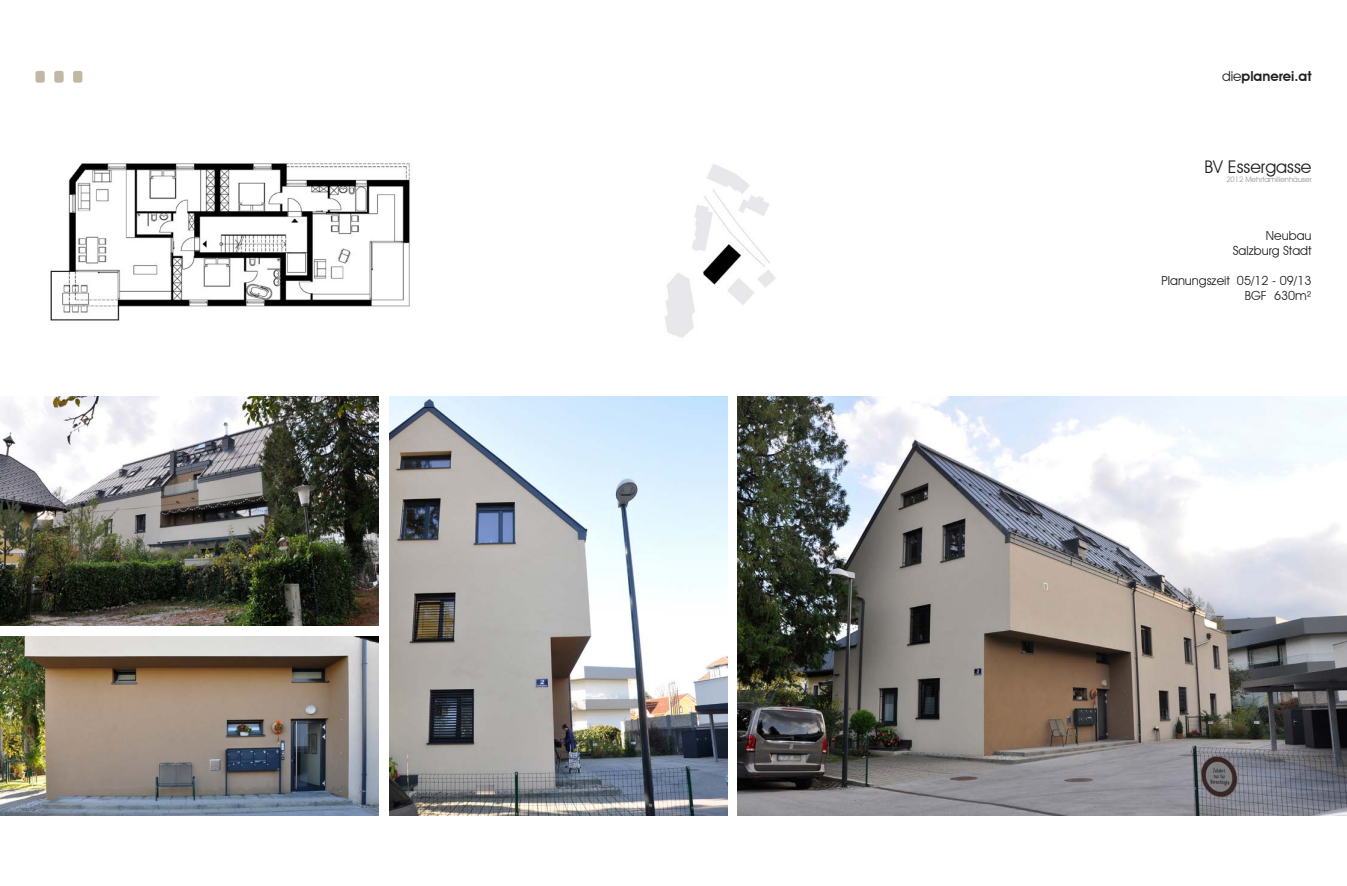
<style>
.page{position:relative;width:1347px;height:886px;background:#fff}
.page>*{position:absolute;margin:0;border:0;box-sizing:border-box;transform-origin:0 0}
.t1{font:17.5px "Avant Garde IT Cby BT";color:#231f20}
.t2{font:600 13.75px "Avant Garde IT Cby BT";color:#231f20}
.t3{font:12.5px "Avant Garde IT Cby BT";color:#231f20}
.t4{font:7.5px "Avant Garde IT Cby BT";color:#939598}
.s1{font-weight:400}
</style>
<div class="page">
<div style="left:35px;top:71px;width:10px;height:12px;background:#c1b9a4;border-radius:3px"></div>
<div style="left:54px;top:71px;width:10px;height:12px;background:#c1b9a4;border-radius:3px"></div>
<div style="left:73px;top:71px;width:9px;height:12px;background:#c1b9a4;border-radius:3px"></div>
<img style="left:665px;top:164px;width:111px;height:174px">
<img style="left:50px;top:163px;width:360px;height:158px">
<img style="left:738px;top:397px;width:608px;height:418px">
<img style="left:0;top:636px;width:379px;height:179px">
<img style="left:0;top:397px;width:379px;height:229px">
<img style="left:389px;top:397px;width:338px;height:418px">
<p class="t2" style="left:1222px;top:68px;width:91px"><span class="s1">die</span>planerei.at</p>
<p class="t1" style="left:1204px;top:156px;width:109px">BV Essergasse</p>
<p class="t4" style="left:1226px;top:175px;width:87px">2012 Mehrfamilienhäuser</p>
<p class="t3" style="left:1265px;top:228px;width:47px">Neubau</p>
<p class="t3" style="left:1232px;top:243px;width:80px">Salzburg Stadt</p>
<p class="t3" style="left:1161px;top:273px;width:151px">Planungszeit 05/12 - 09/13</p>
<p class="t3" style="left:1244px;top:288px;width:68px">BGF 630m²</p>
</div>
